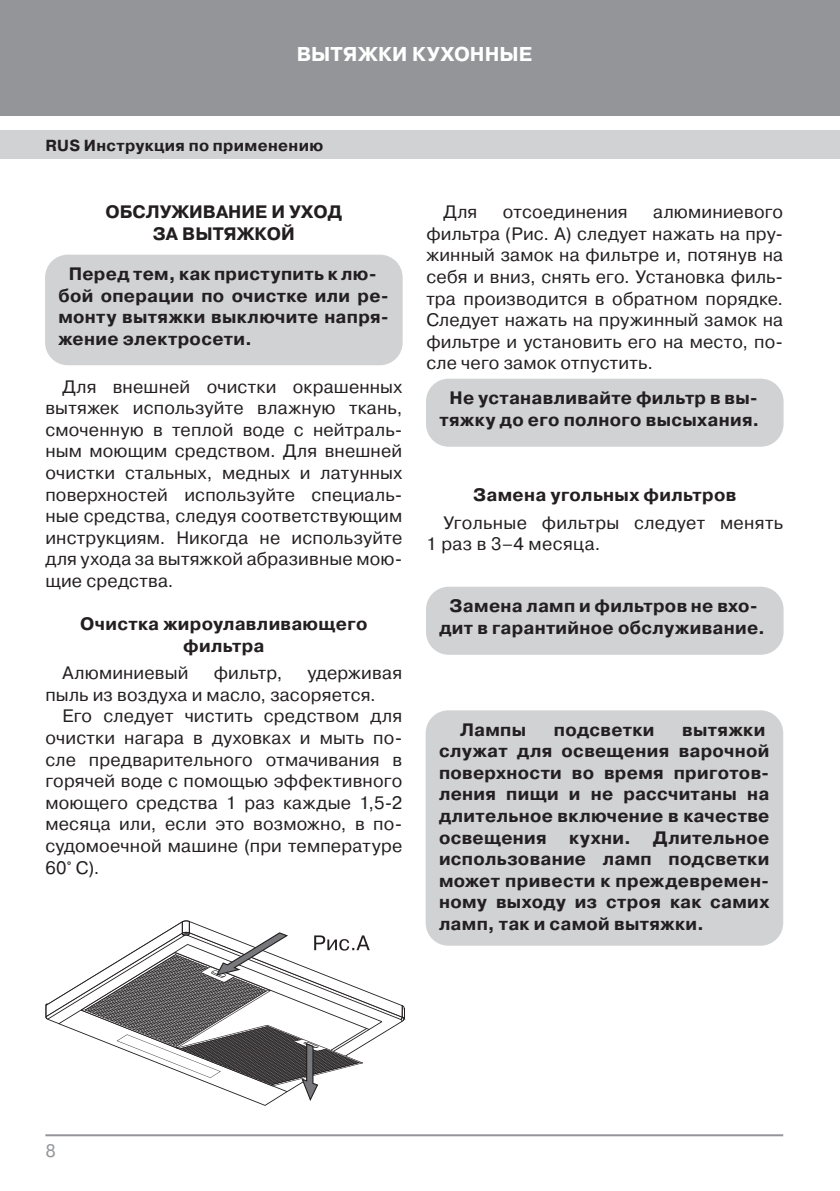
<style>
.page{position:relative;width:840px;height:1191px;background:#fff}
.page>*{position:absolute;margin:0;border:0;box-sizing:border-box;transform-origin:0 0}
.t1{font:700 20px "Pragmatica C";letter-spacing:.005em;color:#fff}
.t2{font:18px/21.6px "Pragmatica C";letter-spacing:.01em;color:#231f20;text-align:justify}
.t3{font:700 18px/21.6px "Pragmatica C";letter-spacing:.015em;color:#231f20;text-align:center}
.t4{font:18px "Pragmatica C";color:#939598}
.t5{font:700 16px "Pragmatica C";letter-spacing:.02em;color:#231f20}
</style>
<div class="page">
<div style="left:0;top:0;width:839px;height:116px;background:#939598"></div>
<div style="left:0;top:130px;width:839px;height:29px;background:#d1d2d4"></div>
<hr style="left:45px;top:1134px;width:737px;height:2px;background:#939598">
<div style="left:45px;top:255px;width:357px;height:110px;background:#d1d2d4;border-radius:23px"></div>
<svg style="left:45px;top:920px;width:359px;height:185px"></svg>
<div style="left:426px;top:379px;width:357px;height:68px;background:#d1d2d4;border-radius:23px"></div>
<div style="left:426px;top:587px;width:357px;height:68px;background:#d1d2d4;border-radius:23px"></div>
<div style="left:425px;top:710px;width:357px;height:235px;background:#d1d2d4;border-radius:23px"></div>
<p class="t1" style="left:296px;top:43px;width:237px">ВЫТЯЖКИ КУХОННЫЕ</p>
<p class="t5" style="left:45px;top:136px;width:279px">RUS Инструкция по применению</p>
<p class="t3" style="left:105px;top:201px;width:238px">ОБСЛУЖИВАНИЕ И УХОД<br>ЗА ВЫТЯЖКОЙ</p>
<p class="t3" style="left:58px;top:263px;width:332px;text-align:left;text-indent:10px">Перед тем, как приступить к лю&shy;бой операции по очистке или ре&shy;монту вытяжки выключите напря&shy;жение электросети.</p>
<p class="t2" style="left:45px;top:376px;width:358px;text-indent:17px">Для внешней очистки окрашенных вытяжек используйте влажную ткань, смоченную в теплой воде с нейтраль&shy;ным моющим средством. Для внешней очистки стальных, медных и латунных поверхностей используйте специаль&shy;ные средства, следуя соответствующим инструкциям. Никогда не используйте для ухода за вытяжкой абразивные мою&shy;щие средства.</p>
<p class="t3" style="left:80px;top:613px;width:288px">Очистка жироулавливающего фильтра</p>
<p class="t2" style="left:62px;top:662px;width:128px">Алюминиевый</p>
<p class="t2" style="left:213px;top:662px;width:70px">фильтр,</p>
<p class="t2" style="left:45px;top:662px;width:358px;text-indent:262px">удерживая пыль из воздуха и масло, засоряется.</p>
<p class="t2" style="left:45px;top:705px;width:358px;text-indent:17px">Его следует чистить средством для очистки нагара в духовках и мыть по&shy;сле предварительного отмачивания в горячей воде с помощью эффективного моющего средства 1 раз каждые 1,5-2 месяца или, если это возможно, в по&shy;судомоечной машине (при температуре 60° С).</p>
<p class="t2" style="left:443px;top:201px;width:36px">Для</p>
<p class="t2" style="left:502px;top:201px;width:126px">отсоединения</p>
<p class="t2" style="left:426px;top:201px;width:358px;text-indent:227px">алюминиевого фильтра (Рис. А) следует нажать на пру&shy;жинный замок на фильтре и, потянув на себя и вниз, снять его. Установка филь&shy;тра производится в обратном порядке.<br>Следует нажать на пружинный замок на фильтре и установить его на место, по&shy;сле чего замок отпустить.</p>
<p class="t3" style="left:439px;top:387px;width:321px">Не устанавливайте фильтр в вы&shy;тяжку до его полного высыхания.</p>
<p class="t3" style="left:473px;top:484px;width:264px">Замена угольных фильтров</p>
<p class="t2" style="left:426px;top:511px;width:358px;text-indent:17px">Угольные фильтры следует менять<br>1 раз в 3–4 месяца.</p>
<p class="t3" style="left:439px;top:595px;width:327px">Замена ламп и фильтров не вхо&shy;дит в гарантийное обслуживание.</p>
<p class="t3" style="left:460px;top:719px;width:68px">Лампы</p>
<p class="t3" style="left:553px;top:719px;width:102px">подсветки</p>
<p class="t3" style="left:439px;top:719px;width:332px;text-align:left;text-indent:243px">вытяжки служат для освещения варочной поверхности во время приготов&shy;ления пищи и не расcчитаны на длительное включение в качестве освещения кухни. Длительное использование ламп подсветки может привести к преждевремен&shy;ному выходу из строя как самих ламп, так и самой вытяжки.</p>
<p class="t4" style="left:45px;top:1140px;width:12px">8</p>
</div>
